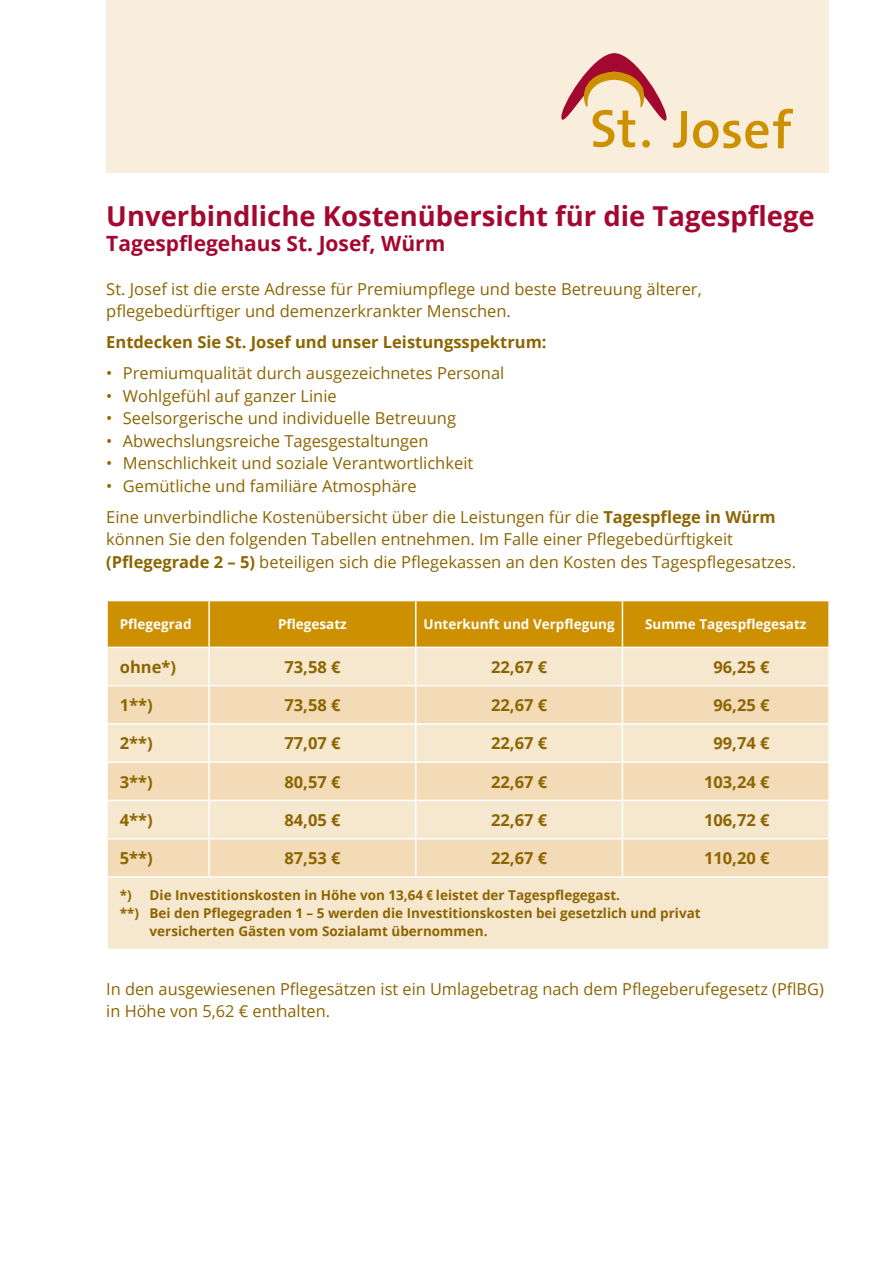
<style>
.page{position:relative;width:893px;height:1263px;background:#fff}
.page>*{position:absolute;margin:0;border:0;box-sizing:border-box;transform-origin:0 0}
.t1{font:700 27.45px "Open Sans";color:#a30930}
.t2{font:700 21px "Open Sans";color:#a30930}
.t3{font:16.5px/22.5px "Open Sans";color:#8d6500}
.t4{font:700 16.5px "Open Sans";color:#8d6500}
.t5{font:700 13.5px "Open Sans";color:#8d6500}
.t6{font:700 13.5px "Open Sans";color:#fff}
.s1{font-weight:700}
.s2{font-family:"Arial Narrow"}
</style>
<div class="page">
<div style="left:106px;top:0;width:723px;height:172px;background:#f9eddb"></div>
<svg style="left:561px;top:53px;width:232px;height:96px"></svg>
<div style="left:642px;top:140px;width:8px;height:8px;background:#cc9000;border-radius:50%"></div>
<div style="left:108px;top:601px;width:720px;height:46px;background:#cc9000"></div>
<div style="left:108px;top:648px;width:720px;height:37px;background:#f6e7cf"></div>
<div style="left:108px;top:686px;width:720px;height:37px;background:#f2dbb6"></div>
<svg style="left:108px;top:725px;width:720px;height:223px;background:#f4e3c6"></svg>
<hr style="left:208px;top:601px;width:2px;height:46px;background:#fff">
<hr style="left:415px;top:601px;width:1px;height:46px;background:#fff">
<hr style="left:622px;top:601px;width:1px;height:46px;background:#fff">
<hr style="left:208px;top:648px;width:2px;height:37px;background:#fff">
<hr style="left:415px;top:648px;width:1px;height:37px;background:#fff">
<hr style="left:622px;top:648px;width:1px;height:37px;background:#fff">
<hr style="left:208px;top:686px;width:2px;height:37px;background:#fff">
<hr style="left:415px;top:686px;width:1px;height:37px;background:#fff">
<hr style="left:622px;top:686px;width:1px;height:37px;background:#fff">
<hr style="left:208px;top:725px;width:2px;height:36px;background:#fff">
<hr style="left:415px;top:725px;width:1px;height:36px;background:#fff">
<hr style="left:622px;top:725px;width:1px;height:36px;background:#fff">
<hr style="left:106px;top:761px;width:103px;height:2px;background:#fff">
<hr style="left:209px;top:761px;width:207px;height:2px;background:#fff">
<hr style="left:208px;top:763px;width:2px;height:37px;background:#fff">
<hr style="left:416px;top:761px;width:206px;height:2px;background:#fff">
<hr style="left:415px;top:763px;width:1px;height:37px;background:#fff">
<hr style="left:622px;top:761px;width:208px;height:2px;background:#fff">
<hr style="left:622px;top:763px;width:1px;height:37px;background:#fff">
<hr style="left:106px;top:800px;width:103px;height:1px;background:#fff">
<hr style="left:209px;top:800px;width:207px;height:1px;background:#fff">
<hr style="left:208px;top:801px;width:2px;height:37px;background:#fff">
<hr style="left:416px;top:800px;width:206px;height:1px;background:#fff">
<hr style="left:415px;top:801px;width:1px;height:37px;background:#fff">
<hr style="left:622px;top:800px;width:208px;height:1px;background:#fff">
<hr style="left:622px;top:801px;width:1px;height:37px;background:#fff">
<hr style="left:106px;top:838px;width:103px;height:1px;background:#fff">
<hr style="left:209px;top:838px;width:207px;height:1px;background:#fff">
<hr style="left:208px;top:839px;width:2px;height:37px;background:#fff">
<hr style="left:416px;top:838px;width:206px;height:1px;background:#fff">
<hr style="left:415px;top:839px;width:1px;height:37px;background:#fff">
<hr style="left:622px;top:838px;width:208px;height:1px;background:#fff">
<hr style="left:622px;top:839px;width:1px;height:37px;background:#fff">
<hr style="left:106px;top:876px;width:103px;height:2px;background:#fff">
<hr style="left:209px;top:876px;width:207px;height:2px;background:#fff">
<hr style="left:416px;top:876px;width:206px;height:2px;background:#fff">
<hr style="left:622px;top:876px;width:208px;height:2px;background:#fff">
<h1 class="t1" style="left:106px;top:197px;width:710px">Unverbindliche Kostenübersicht für die Tagespflege</h1>
<p class="t2" style="left:106px;top:229px;width:341px">Tagespflegehaus St. Josef, Würm</p>
<p class="t3" style="left:106px;top:277px;width:597px">St. Josef ist die erste Adresse für Premiumpflege und beste Betreuung älterer, pflegebedürftiger und demenzerkrankter Menschen.</p>
<p class="t4" style="left:106px;top:331px;width:442px">Entdecken Sie St. Josef und unser Leistungsspektrum:</p>
<p class="t3" style="left:106px;top:362px;width:400px">• Premiumqualität durch ausgezeichnetes Personal</p>
<p class="t3" style="left:106px;top:384px;width:232px">• Wohlgefühl auf ganzer Linie</p>
<p class="t3" style="left:106px;top:407px;width:351px">• Seelsorgerische und individuelle Betreuung</p>
<p class="t3" style="left:106px;top:429px;width:324px">• Abwechslungsreiche Tagesgestaltungen</p>
<p class="t3" style="left:106px;top:452px;width:369px">• Menschlichkeit und soziale Verantwortlichkeit</p>
<p class="t3" style="left:106px;top:470px;width:671px;line-height:31px">• Gemütliche und familiäre Atmosphäre<br>Eine unverbindliche Kostenübersicht über die Leistungen für die <span class="s1">Tagespflege in Würm</span></p>
<p class="t3" style="left:106px;top:528px;width:691px">können Sie den folgenden Tabellen entnehmen. Im Falle einer Pflegebedürftigkeit <span class="s1">(Pflegegrade 2 – 5)</span> beteiligen sich die Pflegekassen an den Kosten des Tagespflegesatzes.</p>
<p class="t6" style="left:120px;top:615px;width:73px">Pflegegrad</p>
<p class="t6" style="left:278px;top:615px;width:70px">Pflegesatz</p>
<p class="t6" style="left:423px;top:615px;width:193px">Unterkunft und Verpflegung</p>
<p class="t6" style="left:645px;top:615px;width:163px">Summe Tagespflegesatz</p>
<p class="t4" style="left:120px;top:655px;width:58px">ohne*)</p>
<p class="t4" style="left:284px;top:655px;width:58px">73,58 €</p>
<p class="t4" style="left:491px;top:655px;width:58px">22,67 €</p>
<p class="t4" style="left:713px;top:655px;width:58px">96,25 €</p>
<p class="t4" style="left:120px;top:693px;width:34px">1**)</p>
<p class="t4" style="left:284px;top:693px;width:58px">73,58 €</p>
<p class="t4" style="left:491px;top:693px;width:58px">22,67 €</p>
<p class="t4" style="left:713px;top:693px;width:58px">96,25 €</p>
<p class="t4" style="left:120px;top:732px;width:34px">2**)</p>
<p class="t4" style="left:284px;top:732px;width:58px">77,07 €</p>
<p class="t4" style="left:491px;top:732px;width:58px">22,67 €</p>
<p class="t4" style="left:713px;top:732px;width:58px">99,74 €</p>
<p class="t4" style="left:120px;top:770px;width:34px">3**)</p>
<p class="t4" style="left:284px;top:770px;width:58px">80,57 €</p>
<p class="t4" style="left:491px;top:770px;width:58px">22,67 €</p>
<p class="t4" style="left:704px;top:770px;width:67px">103,24 €</p>
<p class="t4" style="left:120px;top:808px;width:34px">4**)</p>
<p class="t4" style="left:284px;top:808px;width:58px">84,05 €</p>
<p class="t4" style="left:491px;top:808px;width:58px">22,67 €</p>
<p class="t4" style="left:704px;top:808px;width:67px">106,72 €</p>
<p class="t4" style="left:120px;top:846px;width:34px">5**)</p>
<p class="t4" style="left:284px;top:846px;width:58px">87,53 €</p>
<p class="t4" style="left:491px;top:846px;width:58px">22,67 €</p>
<p class="t4" style="left:704px;top:846px;width:67px">110,20 €</p>
<p class="t5" style="left:120px;top:886px;width:13px">*)</p>
<p class="t5" style="left:150px;top:886px;width:472px">Die Investitionskosten in Höhe von 13,64 <span class="s2">€</span> leistet der Tagespflegegast.</p>
<p class="t5" style="left:120px;top:904px;width:582px">**) Bei den Pflegegraden 1 – 5 werden die Investitionskosten bei gesetzlich und privat</p>
<p class="t5" style="left:150px;top:922px;width:339px">versicherten Gästen vom Sozialamt übernommen.</p>
<p class="t3" style="left:106px;top:977px;width:719px">In den ausgewiesenen Pflegesätzen ist ein Umlagebetrag nach dem Pflegeberufegesetz (PflBG) in Höhe von 5,62 € enthalten.</p>
</div>
